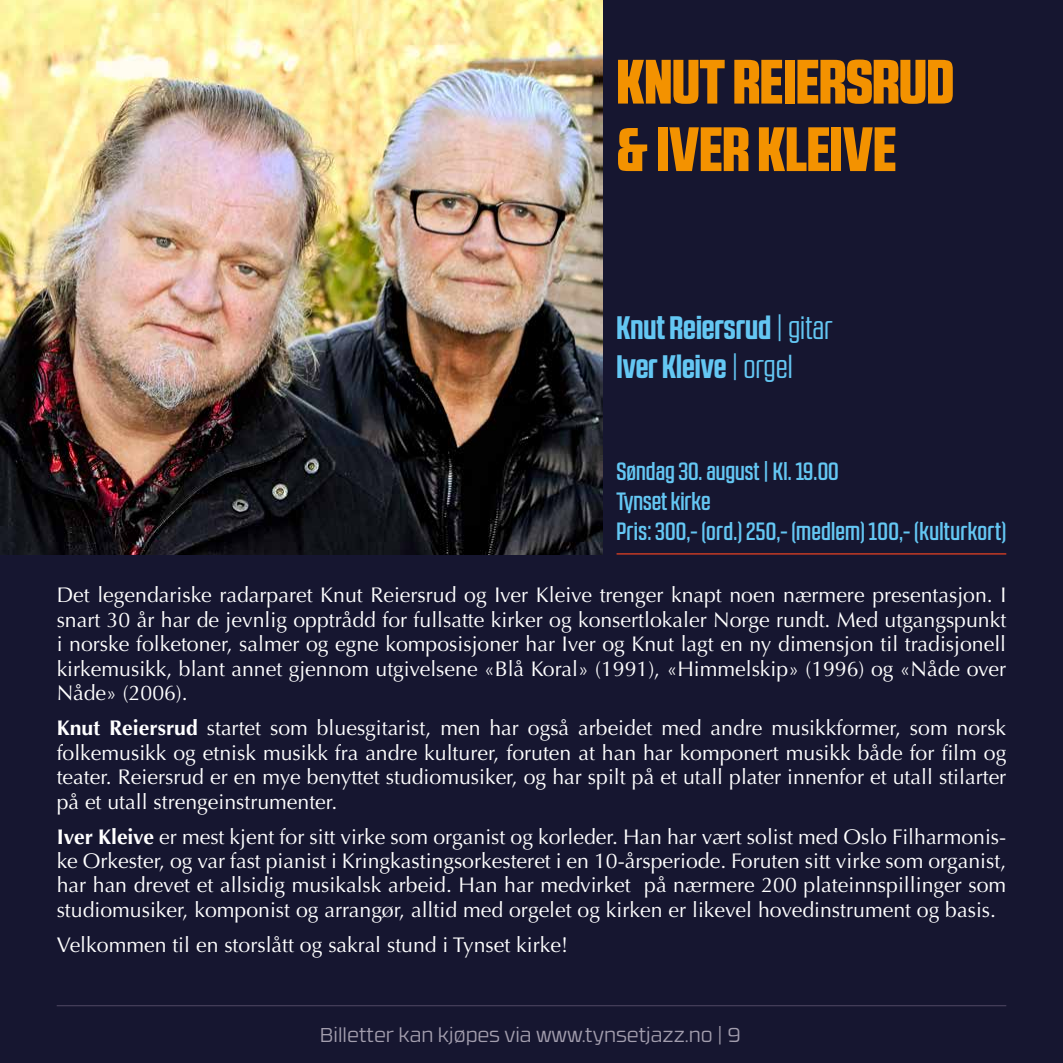
<style>
.page{position:relative;width:1063px;height:1063px;background:#161630}
.page>*{position:absolute;margin:0;border:0;box-sizing:border-box;transform-origin:0 0}
.t1{font:900 62.5px/67.5px "RB No 2.1 a";color:#f39200}
.t2{font:700 32.5px/39px "RB No 2.1 a";color:#64c7f3}
.t3{font:500 25px/30px "RB No 2.1 a";letter-spacing:.005em;color:#64c7f3}
.t4{font:21.25px/24.5px "Optima";color:#fff;text-align:justify}
.t5{font:300 20px "RB No 3.1";color:#a39eae}
.s1{font-weight:400}
.s2{font-weight:700}
</style>
<div class="page">
<img style="left:0;top:0;width:602px;height:555px">
<hr style="left:617px;top:553px;width:389px;height:2px;background:#e74121">
<hr style="left:57px;top:1005px;width:949px;height:1px;background:#453f5a">
<h1 class="t1" style="left:617px;top:48px;width:339px">KNUT REIERSRUD &amp; IVER KLEIVE</h1>
<h2 class="t2" style="left:617px;top:308px;width:217px">Knut Reiersrud <span class="s1">| gitar<br></span>Iver Kleive <span class="s1">| orgel</span></h2>
<p class="t3" style="left:617px;top:457px;width:391px">Søndag 30. august | Kl. 19.00<br>Tynset kirke<br>Pris: 300,- (ord.) 250,- (medlem) 100,- (kulturkort)</p>
<p class="t4" style="left:57px;top:583px;width:951px">Det legendariske radarparet Knut Reiersrud og Iver Kleive trenger knapt noen nærmere presentasjon. I snart 30 år har de jevnlig opptrådd for fullsatte kirker og konsertlokaler Norge rundt. Med utgangspunkt i norske folketoner, salmer og egne komposisjoner har Iver og Knut lagt en ny dimensjon til tradisjonell kirkemusikk, blant annet gjennom utgivelsene «Blå Koral» (1991), «Himmelskip» (1996) og «Nåde over Nåde» (2006).</p>
<p class="t4" style="left:57px;top:716px;width:951px"><span class="s2">Knut Reiersrud</span> startet som bluesgitarist, men har også arbeidet med andre musikkformer, som norsk folkemusikk og etnisk musikk fra andre kulturer, foruten at han har komponert musikk både for film og teater. Reiersrud er en mye benyttet studiomusiker, og har spilt på et utall plater innenfor et utall stilarter på et utall strengeinstrumenter.</p>
<p class="t4" style="left:57px;top:824px;width:951px"><span class="s2">Iver Kleive</span> er mest kjent for sitt virke som organist og korleder. Han har vært solist med Oslo Filharmonis&shy;ke Orkester, og var fast pianist i Kringkastingsorkesteret i en 10-årsperiode. Foruten sitt virke som organist, har han drevet et allsidig musikalsk arbeid. Han har medvirket på nærmere 200 plateinnspillinger som studiomusiker, komponist og arrangør, alltid med orgelet og kirken er likevel hovedinstrument og basis.</p>
<p class="t4" style="left:57px;top:933px;width:513px">Velkommen til en storslått og sakral stund i Tynset kirke!</p>
<p class="t5" style="left:320px;top:1020px;width:423px">Billetter kan kjøpes via www.tynsetjazz.no | 9</p>
</div>
